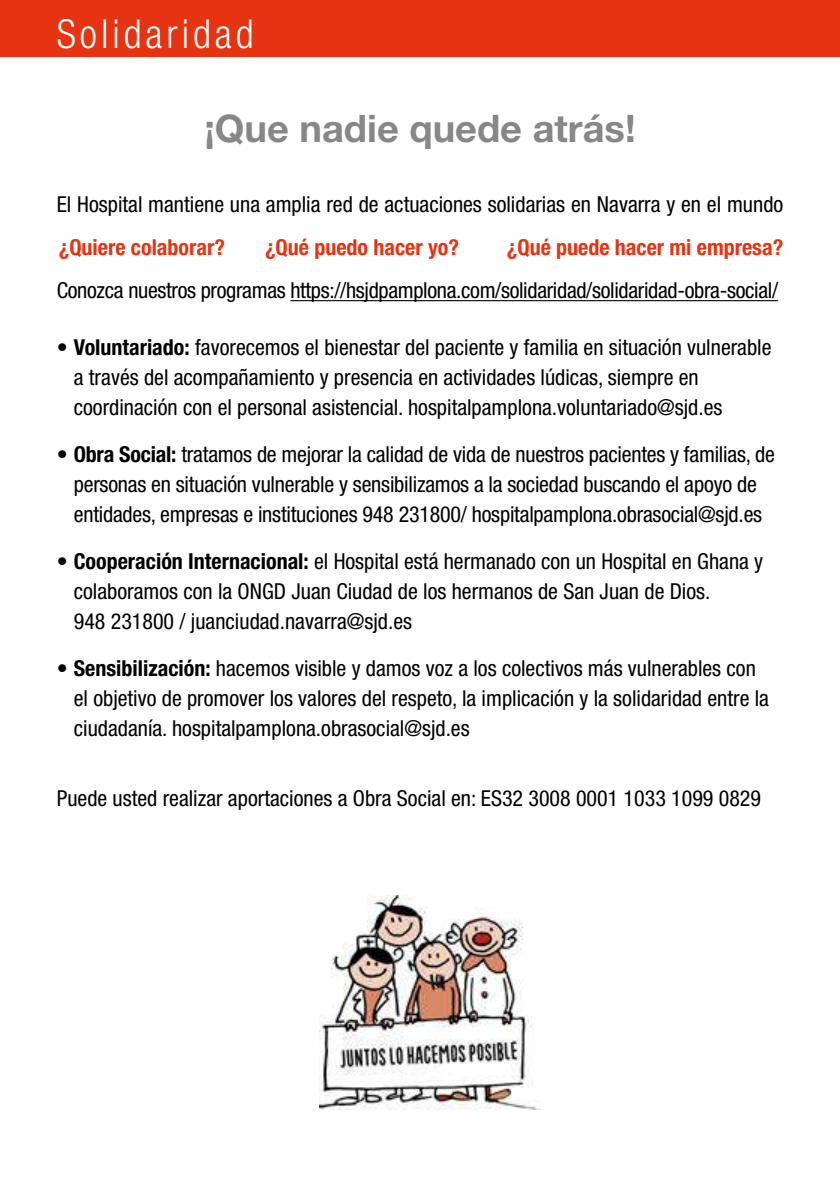
<style>
.page{position:relative;width:840px;height:1191px;background:#fff}
.page>*{position:absolute;margin:0;border:0;box-sizing:border-box;transform-origin:0 0}
.t1{font:300 condensed 40px "Helvetica Neue LT Std";letter-spacing:.1em;color:#fff}
.t2{font:700 38px "Helvetica Neue LT Std";color:#878787}
.t3{font:condensed 22px/30px "Helvetica Neue LT Std";color:#000}
.t4{font:700 condensed 22px "Helvetica Neue LT Std";color:#e63312}
.s1{font-weight:700}
</style>
<div class="page">
<div style="left:0;top:0;width:839px;height:57px;background:#e63312"></div>
<hr style="left:290px;top:300px;width:487px;height:1px;background:#000">
<img style="left:319px;top:895px;width:221px;height:214px">
<h1 class="t1" style="left:57px;top:11px;width:198px">Solidaridad</h1>
<h2 class="t2" style="left:204px;top:105px;width:432px">¡Que nadie quede atrás!</h2>
<p class="t3" style="left:57px;top:189px;width:727px">El Hospital mantiene una amplia red de actuaciones solidarias en Navarra y en el mundo</p>
<p class="t4" style="left:59px;top:234px;width:168px">¿Quiere colaborar?</p>
<p class="t4" style="left:265px;top:234px;width:195px">¿Qué puedo hacer yo?</p>
<p class="t4" style="left:506px;top:234px;width:278px">¿Qué puede hacer mi empresa?</p>
<p class="t3" style="left:57px;top:275px;width:722px">Conozca nuestros programas https://hsjdpamplona.com/solidaridad/solidaridad-obra-social/</p>
<p class="t3" style="left:74px;top:332px;width:698px;text-indent:-17px"><span class="s1">• Voluntariado:</span> favorecemos el bienestar del paciente y familia en situación vulnerable a través del acompañamiento y presencia en actividades lúdicas, siempre en coordinación con el personal asistencial. hospitalpamplona.voluntariado@sjd.es</p>
<p class="t3" style="left:57px;top:439px;width:719px;text-align:center"><span class="s1">• Obra Social:</span> tratamos de mejorar la calidad de vida de nuestros pacientes y familias, de personas en situación vulnerable y sensibilizamos a la sociedad buscando el apoyo de entidades, empresas e instituciones 948 231800/ hospitalpamplona.obrasocial@sjd.es</p>
<p class="t3" style="left:74px;top:546px;width:690px;text-indent:-17px"><span class="s1">• Cooperación Internacional:</span> el Hospital está hermanado con un Hospital en Ghana y colaboramos con la ONGD Juan Ciudad de los hermanos de San Juan de Dios.<br>948 231800 / juanciudad.navarra@sjd.es</p>
<p class="t3" style="left:74px;top:653px;width:696px;text-indent:-17px"><span class="s1">• Sensibilización:</span> hacemos visible y damos voz a los colectivos más vulnerables con el objetivo de promover los valores del respeto, la implicación y la solidaridad entre la ciudadanía. hospitalpamplona.obrasocial@sjd.es</p>
<p class="t3" style="left:57px;top:783px;width:705px">Puede usted realizar aportaciones a Obra Social en: ES32 3008 0001 1033 1099 0829</p>
</div>
